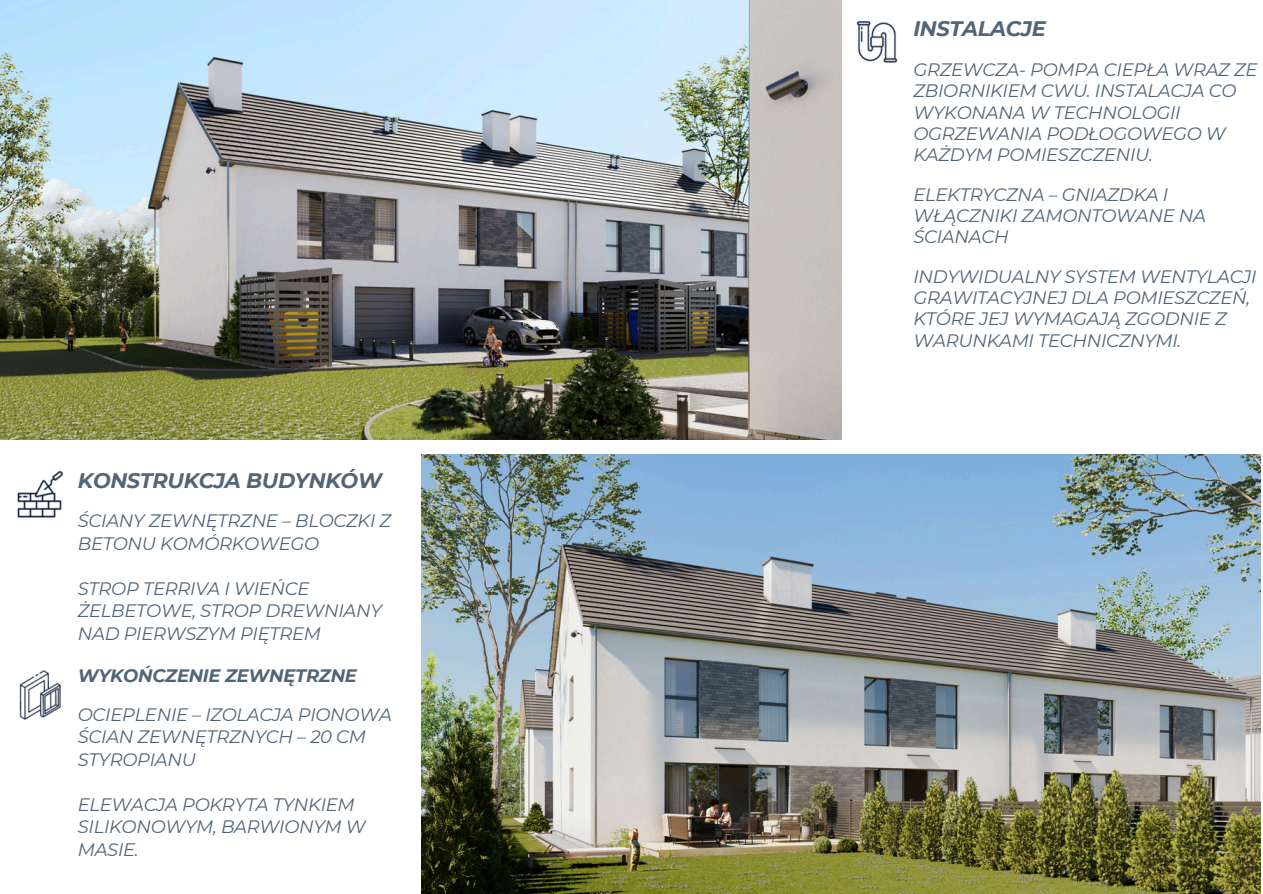
<style>
.page{position:relative;width:1263px;height:894px;background:#fff}
.page>*{position:absolute;margin:0;border:0;box-sizing:border-box;transform-origin:0 0}
.t1{font:italic 700 21px "Montserrat";letter-spacing:-.015em;color:#526577}
.t2{font:italic 18px/21.3px "Montserrat";letter-spacing:-.015em;color:#526577}
.t3{font:italic 700 18px "Montserrat";letter-spacing:-.015em;color:#526577}
</style>
<div class="page">
<img style="left:1px;top:1px;width:840px;height:438px">
<img style="left:421px;top:454px;width:839px;height:439px">
<img style="left:17px;top:470px;width:46px;height:48px">
<img style="left:19px;top:670px;width:42px;height:50px">
<img style="left:856px;top:21px;width:42px;height:42px">
<p class="t1" style="left:78px;top:467px;width:306px">KONSTRUKCJA BUDYNKÓW</p>
<p class="t2" style="left:78px;top:509px;width:315px;line-height:22.5px">ŚCIANY ZEWNĘTRZNE – BLOCZKI Z<br>BETONU KOMÓRKOWEGO</p>
<p class="t2" style="left:78px;top:576px;width:306px;line-height:22.5px">STROP TERRIVA I WIEŃCE<br>ŻELBETOWE, STROP DREWNIANY<br>NAD PIERWSZYM PIĘTREM</p>
<h1 class="t3" style="left:78px;top:664px;width:281px">WYKOŃCZENIE ZEWNĘTRZNE</h1>
<p class="t2" style="left:78px;top:702px;width:316px;line-height:22.5px">OCIEPLENIE – IZOLACJA PIONOWA<br>ŚCIAN ZEWNĘTRZNYCH – 20 CM<br>STYROPIANU</p>
<p class="t2" style="left:78px;top:792px;width:289px;line-height:22.5px">ELEWACJA POKRYTA TYNKIEM<br>SILIKONOWYM, BARWIONYM W<br>MASIE.</p>
<h2 class="t1" style="left:913px;top:16px;width:134px">INSTALACJE</h2>
<p class="t2" style="left:913px;top:59px;width:346px">GRZEWCZA- POMPA CIEPŁA WRAZ ZE<br>ZBIORNIKIEM CWU. INSTALACJA CO<br>WYKONANA W TECHNOLOGII<br>OGRZEWANIA PODŁOGOWEGO W<br>KAŻDYM POMIESZCZENIU.</p>
<p class="t2" style="left:913px;top:183px;width:294px">ELEKTRYCZNA – GNIAZDKA I<br>WŁĄCZNIKI ZAMONTOWANE NA<br>ŚCIANACH</p>
<p class="t2" style="left:913px;top:265px;width:345px">INDYWIDUALNY SYSTEM WENTYLACJI<br>GRAWITACYJNEJ DLA POMIESZCZEŃ,<br>KTÓRE JEJ WYMAGAJĄ ZGODNIE Z<br>WARUNKAMI TECHNICZNYMI.</p>
</div>
